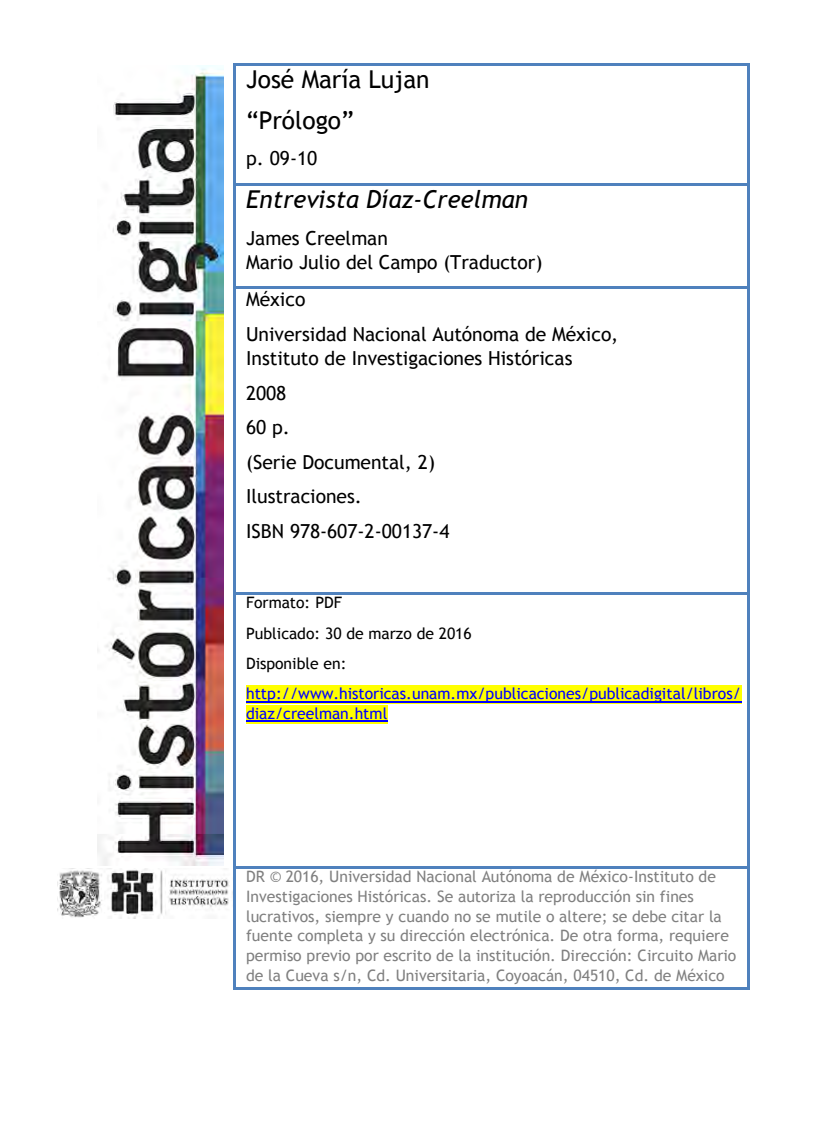
<style>
.page{position:relative;width:819px;height:1142px;background:#fff}
.page>*{position:absolute;margin:0;border:0;box-sizing:border-box;transform-origin:0 0}
.t1{font:24.5px "Trebuchet MS";color:#000}
.t2{font:italic 24.5px "Trebuchet MS";color:#000}
.t3{font:19.25px/24.2px "Trebuchet MS";color:#000}
.t4{font:15.75px/19.8px "Trebuchet MS";color:#808080}
.t5{font:15.75px/19.8px "Trebuchet MS";color:#00f}
.t6{font:15.75px "Trebuchet MS";color:#000}
.t7{font:15.75px "Trebuchet MS";color:#000}
.s1{font-style:inherit}
</style>
<div class="page">
<img style="left:58px;top:868px;width:176px;height:50px">
<hr style="left:236px;top:63px;width:511px;height:3px;background:#4f81bd">
<hr style="left:234px;top:66px;width:2px;height:118px;background:#4f81bd">
<hr style="left:747px;top:66px;width:2px;height:118px;background:#4f81bd">
<hr style="left:236px;top:184px;width:511px;height:2px;background:#4f81bd">
<hr style="left:234px;top:186px;width:2px;height:100px;background:#4f81bd">
<hr style="left:747px;top:186px;width:2px;height:100px;background:#4f81bd">
<hr style="left:236px;top:286px;width:511px;height:3px;background:#4f81bd">
<hr style="left:234px;top:289px;width:2px;height:303px;background:#4f81bd">
<hr style="left:747px;top:289px;width:2px;height:303px;background:#4f81bd">
<div style="left:246px;top:685px;width:495px;height:18px;background:#ff0"></div>
<hr style="left:246px;top:701px;width:495px;height:1px;background:#00f">
<div style="left:246px;top:705px;width:141px;height:18px;background:#ff0"></div>
<hr style="left:246px;top:720px;width:141px;height:1px;background:#00f">
<hr style="left:236px;top:592px;width:511px;height:2px;background:#4f81bd">
<hr style="left:234px;top:594px;width:2px;height:271px;background:#4f81bd">
<hr style="left:747px;top:594px;width:2px;height:271px;background:#4f81bd">
<hr style="left:236px;top:865px;width:511px;height:3px;background:#4f81bd">
<hr style="left:234px;top:868px;width:2px;height:118px;background:#4f81bd">
<hr style="left:236px;top:986px;width:511px;height:3px;background:#4f81bd">
<hr style="left:747px;top:868px;width:2px;height:118px;background:#4f81bd">
<img style="left:97px;top:66px;width:126px;height:799px">
<p class="t1" style="left:246px;top:65px;width:185px">José María Lujan</p>
<p class="t1" style="left:246px;top:106px;width:110px">“Prólogo”</p>
<p class="t3" style="left:246px;top:146px;width:73px">p. 09-10</p>
<p class="t2" style="left:246px;top:185px;width:283px">Entrevista Díaz-Creelman</p>
<p class="t3" style="left:246px;top:225px;width:298px">James Creelman<br>Mario Julio del Campo (Traductor)</p>
<p class="t3" style="left:246px;top:287px;width:61px">México</p>
<p class="t3" style="left:246px;top:321px;width:374px">Universidad Nacional Autónoma de México,<br>Instituto de Investigaciones Históricas</p>
<p class="t3" style="left:246px;top:380px;width:42px">2008</p>
<p class="t3" style="left:246px;top:415px;width:45px">60 p.</p>
<p class="t3" style="left:246px;top:449px;width:191px">(Serie Documental, 2)</p>
<p class="t3" style="left:246px;top:484px;width:117px">Ilustraciones.</p>
<p class="t3" style="left:246px;top:519px;width:205px">ISBN 978-607-2-00137-4</p>
<p class="t7" style="left:246px;top:593px;width:98px">Formato: PDF</p>
<p class="t6" style="left:246px;top:623px;width:227px"><span class="s1">Publicado:</span> 30 de marzo de 2016</p>
<p class="t7" style="left:246px;top:654px;width:102px">Disponible en:</p>
<p class="t5" style="left:246px;top:683px;width:496px">http://www.historicas.unam.mx/publicaciones/publicadigital/libros/ diaz/creelman.html</p>
<p class="t4" style="left:246px;top:866px;width:492px">DR © 201<span class="s1">6</span>, Universidad Nacional Autónoma de México-Instituto de Investigaciones Históricas. Se autoriza la reproducción sin fines lucrativos, siempre y cuando no se mutile o altere; se debe citar la fuente completa y su dirección electrónica. De otra forma, requiere permiso previo por escrito de la institución. Dirección: Circuito Mario de la Cueva s/n, Cd<span class="s1">.</span> Universitaria, Coyoacán, 04510, <span class="s1">Cd. de</span> México</p>
</div>
